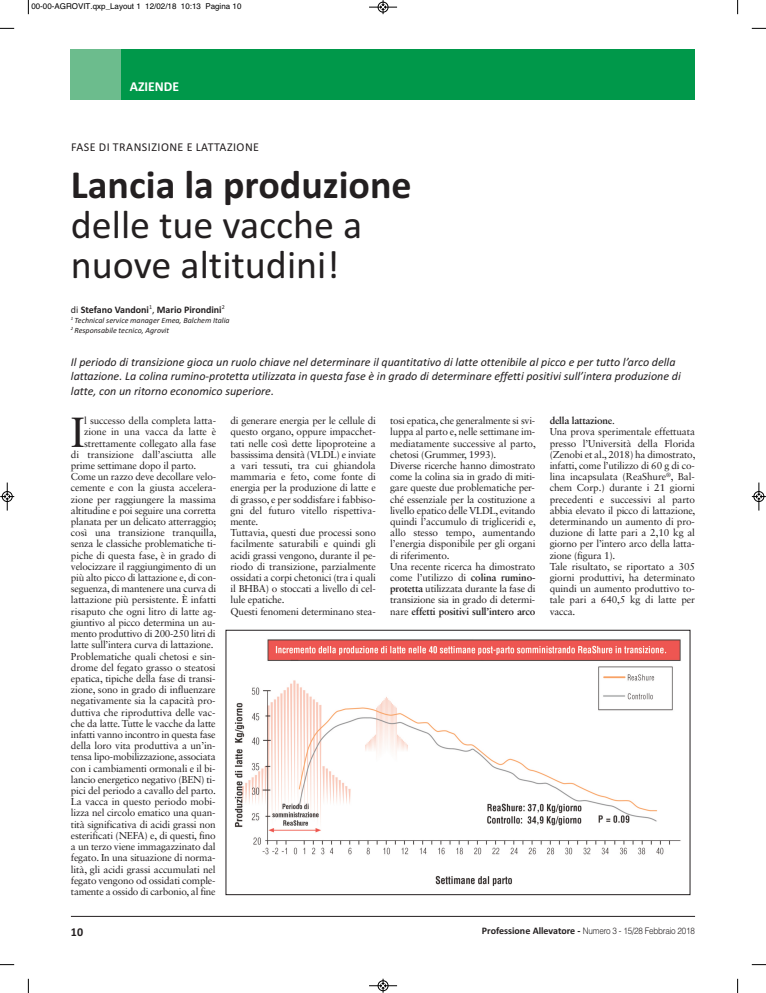
<style>
.page{position:relative;width:766px;height:993px;background:#fff}
.page>*{position:absolute;margin:0;border:0;box-sizing:border-box;transform-origin:0 0}
.t1{font:42.1px "Sabon LT Std";color:#231f20}
.t2{font:40px/40px "Calibri";color:#231f20}
.t3{font:700 40px "Calibri";color:#231f20}
.t4{font:700 13.6px "Calibri";color:#fff}
.t5{font:italic 12px/14.4px "Calibri";color:#231f20}
.t6{font:12px "Calibri";letter-spacing:.04em;color:#231f20}
.t7{font:700 12px "Calibri";color:#231f20}
.t8{font:10px/11.2px "Sabon LT Std";letter-spacing:-.02em;color:#231f20}
.t9{font:700 10px "Calibri";color:#231f20}
.t10{font:300 9px "Helvetica";letter-spacing:-.025em;color:#231f20;scale:.9 1}
.t11{font:italic 8px/9.6px "Calibri";color:#231f20}
.t12{font:8px "Helvetica";color:#000}
.s1{font-weight:400}
.s2{font-weight:700}
.s3{font-family:"Calibri";font-weight:700;font-size:10px}
</style>
<div class="page">
<hr style="left:71px;top:915px;width:623px;height:1px;background:#231f20">
<div style="left:71px;top:49px;width:623px;height:50px;background:#00984a"></div>
<div style="left:71px;top:49px;width:50px;height:50px;background:#6cbc8d"></div>
<img style="left:234px;top:639px;width:447px;height:247px">
<div style="left:226px;top:629px;width:464px;height:265px;border:1px solid #231f20"></div>
<svg style="left:28px;top:0;width:1px;height:14px"></svg>
<svg style="left:0;top:28px;width:14px;height:1px"></svg>
<svg style="left:737px;top:0;width:1px;height:14px"></svg>
<svg style="left:751px;top:28px;width:14px;height:1px"></svg>
<svg style="left:28px;top:978px;width:1px;height:14px"></svg>
<svg style="left:0;top:964px;width:14px;height:1px"></svg>
<svg style="left:737px;top:978px;width:1px;height:14px"></svg>
<svg style="left:751px;top:964px;width:14px;height:1px"></svg>
<svg style="left:369px;top:0;width:28px;height:14px"></svg>
<svg style="left:369px;top:978px;width:28px;height:14px"></svg>
<svg style="left:0;top:482px;width:14px;height:28px"></svg>
<svg style="left:751px;top:482px;width:14px;height:28px"></svg>
<p class="t12" style="left:31px;top:2px;width:211px">00-00-AGROVIT.qxp_Layout 1 12/02/18 10:13 Pagina 10</p>
<h3 class="t4" style="left:130px;top:78px;width:51px">AZIENDE</h3>
<p class="t6" style="left:71px;top:140px;width:189px">FASE DI TRANSIZIONE E LATTAZIONE</p>
<h2 class="t3" style="left:71px;top:161px;width:342px">Lancia la produzione</h2>
<h2 class="t2" style="left:71px;top:204px;width:293px">delle tue vacche a nuove altitudini!</h2>
<p class="t9" style="left:71px;top:303px;width:155px"><span class="s1">di</span> Stefano Vandoni<sup>1</sup><span class="s1">,</span> Mario Pirondini<sup>2</sup></p>
<p class="t11" style="left:71px;top:315px;width:160px"><sup>1</sup> Technical service manager Emea, Balchem Italia<br><sup>2</sup> Responsabile tecnico, Agrovit</p>
<p class="t5" style="left:71px;top:354px;width:611px">Il periodo di transizione gioca un ruolo chiave nel determinare il quantitativo di latte ottenibile al picco e per tutto l’arco della lattazione. La colina rumino-protetta utilizzata in questa fase è in grado di determinare effetti positivi sull’intera produzione di latte, con un ritorno economico superiore.</p>
<h1 class="t1" style="left:71px;top:414px;width:15px">I</h1>
<p class="t8" style="left:84px;top:415px;width:133px">l successo della completa latta-</p>
<p class="t8" style="left:230px;top:415px;width:147px">di generare energia per le cellule di questo organo, oppure impacchet&shy;tati nelle così dette lipoproteine a bassissima densità (VLDL) e inviate a vari tessuti, tra cui ghiandola mammaria e feto, come fonte di energia per la produzione di latte e di grasso, e per soddisfare i fabbiso&shy;gni del futuro vitello rispettiva&shy;mente.<br>Tuttavia, questi due processi sono facilmente saturabili e quindi gli acidi grassi vengono, durante il pe&shy;riodo di transizione, parzialmente ossidati a corpi chetonici (tra i quali il BHBA) o stoccati a livello di cel&shy;lule epatiche.<br>Questi fenomeni determinano stea-</p>
<p class="t8" style="left:390px;top:415px;width:147px">tosi epatica, che generalmente si svi&shy;luppa al parto e, nelle settimane im&shy;mediatamente successive al parto, chetosi (Grummer, 1993).<br>Diverse ricerche hanno dimostrato come la colina sia in grado di miti&shy;gare queste due problematiche per&shy;ché essenziale per la costituzione a livello epatico delle VLDL, evitando quindi l’accumulo di trigliceridi e, allo stesso tempo, aumentando l’energia disponibile per gli organi di riferimento.<br>Una recente ricerca ha dimostrato come l’utilizzo di <span class="s2">colina rumino&shy;protetta</span> utilizzata durante la fase di transizione sia in grado di determi&shy;nare <span class="s2">effetti positivi sull’intero arco</span></p>
<p class="t8" style="left:549px;top:415px;width:147px"><span class="s2">della lattazione</span>.<br>Una prova sperimentale effettuata presso l’Università della Florida (Zenobi et al., 2018) ha dimostrato, infatti, come l’utilizzo di 60 g di co&shy;lina incapsulata (ReaShure<sup>®</sup>, Bal&shy;chem Corp.) durante i 21 giorni precedenti e successivi al parto abbia elevato il picco di lattazione, determinando un aumento di pro&shy;duzione di latte pari a 2,10 kg al giorno per l’intero arco della latta&shy;zione (figura 1).<br>Tale risultato, se riportato a 305 giorni produttivi, ha determinato quindi un aumento produttivo to&shy;tale pari a 640,5 kg di latte per vacca.</p>
<p class="t8" style="left:84px;top:427px;width:134px">zione in una vacca da latte è</p>
<p class="t8" style="left:84px;top:438px;width:134px">strettamente collegato alla fase</p>
<p class="t8" style="left:71px;top:449px;width:147px">di transizione dall’asciutta alle</p>
<p class="t8" style="left:71px;top:460px;width:127px">prime settimane dopo il parto.</p>
<p class="t8" style="left:71px;top:471px;width:147px">Come un razzo deve decollare velo-</p>
<p class="t8" style="left:71px;top:483px;width:147px">cemente e con la giusta accelera-</p>
<p class="t8" style="left:71px;top:494px;width:147px">zione per raggiungere la massima</p>
<p class="t8" style="left:71px;top:505px;width:147px">altitudine e poi seguire una corretta</p>
<p class="t8" style="left:71px;top:516px;width:147px">planata per un delicato atterraggio;</p>
<p class="t8" style="left:71px;top:527px;width:147px">così una transizione tranquilla,</p>
<p class="t8" style="left:71px;top:539px;width:147px">senza le classiche problematiche ti-</p>
<p class="t8" style="left:71px;top:550px;width:147px">piche di questa fase, è in grado di</p>
<p class="t8" style="left:71px;top:561px;width:147px">velocizzare il raggiungimento di un</p>
<p class="t8" style="left:71px;top:572px;width:147px">più alto picco di lattazione e, di con-</p>
<p class="t8" style="left:71px;top:583px;width:147px">seguenza, di mantenere una curva di</p>
<p class="t8" style="left:71px;top:595px;width:147px">lattazione più persistente. È infatti</p>
<p class="t8" style="left:71px;top:606px;width:147px">risaputo che ogni litro di latte ag-</p>
<p class="t8" style="left:71px;top:617px;width:146px">giuntivo al picco determina un au-</p>
<p class="t8" style="left:71px;top:628px;width:146px">mento produttivo di 200-250 litri di</p>
<p class="t8" style="left:71px;top:639px;width:144px">latte sull’intera curva di lattazione.</p>
<p class="t8" style="left:71px;top:651px;width:146px">Problematiche quali chetosi e sin-</p>
<p class="t8" style="left:71px;top:662px;width:146px">drome del fegato grasso o steatosi</p>
<p class="t8" style="left:71px;top:673px;width:146px">epatica, tipiche della fase di transi-</p>
<p class="t8" style="left:71px;top:684px;width:146px">zione, sono in grado di influenzare</p>
<p class="t8" style="left:71px;top:695px;width:146px">negativamente sia la capacità pro-</p>
<p class="t8" style="left:71px;top:707px;width:146px">duttiva che riproduttiva delle vac-</p>
<p class="t8" style="left:71px;top:718px;width:146px">che da latte. Tutte le vacche da latte</p>
<p class="t8" style="left:71px;top:729px;width:146px">infatti vanno incontro in questa fase</p>
<p class="t8" style="left:71px;top:740px;width:146px">della loro vita produttiva a un’in-</p>
<p class="t8" style="left:71px;top:751px;width:146px">tensa lipo-mobilizzazione, associata</p>
<p class="t8" style="left:71px;top:763px;width:146px">con i cambiamenti ormonali e il bi-</p>
<p class="t8" style="left:71px;top:774px;width:146px">lancio energetico negativo (BEN) ti-</p>
<p class="t8" style="left:71px;top:785px;width:147px">pici del periodo a cavallo del parto.</p>
<p class="t8" style="left:71px;top:796px;width:146px">La vacca in questo periodo mobi-</p>
<p class="t8" style="left:71px;top:807px;width:146px">lizza nel circolo ematico una quan-</p>
<p class="t8" style="left:71px;top:819px;width:146px">tità significativa di acidi grassi non</p>
<p class="t8" style="left:71px;top:830px;width:146px">esterificati (NEFA) e, di questi, fino</p>
<p class="t8" style="left:71px;top:841px;width:146px">a un terzo viene immagazzinato dal</p>
<p class="t8" style="left:71px;top:852px;width:146px">fegato. In una situazione di norma-</p>
<p class="t8" style="left:71px;top:863px;width:146px">lità, gli acidi grassi accumulati nel</p>
<p class="t8" style="left:71px;top:875px;width:146px">fegato vengono od ossidati comple-</p>
<p class="t8" style="left:71px;top:886px;width:146px">tamente a ossido di carbonio, al fine</p>
<p class="t7" style="left:71px;top:924px;width:14px">10</p>
<p class="t10" style="left:482px;top:922px;width:238px"><span class="s3">Professione Allevatore -</span> Numero 3 - 15/28 Febbraio 2018</p>
</div>
